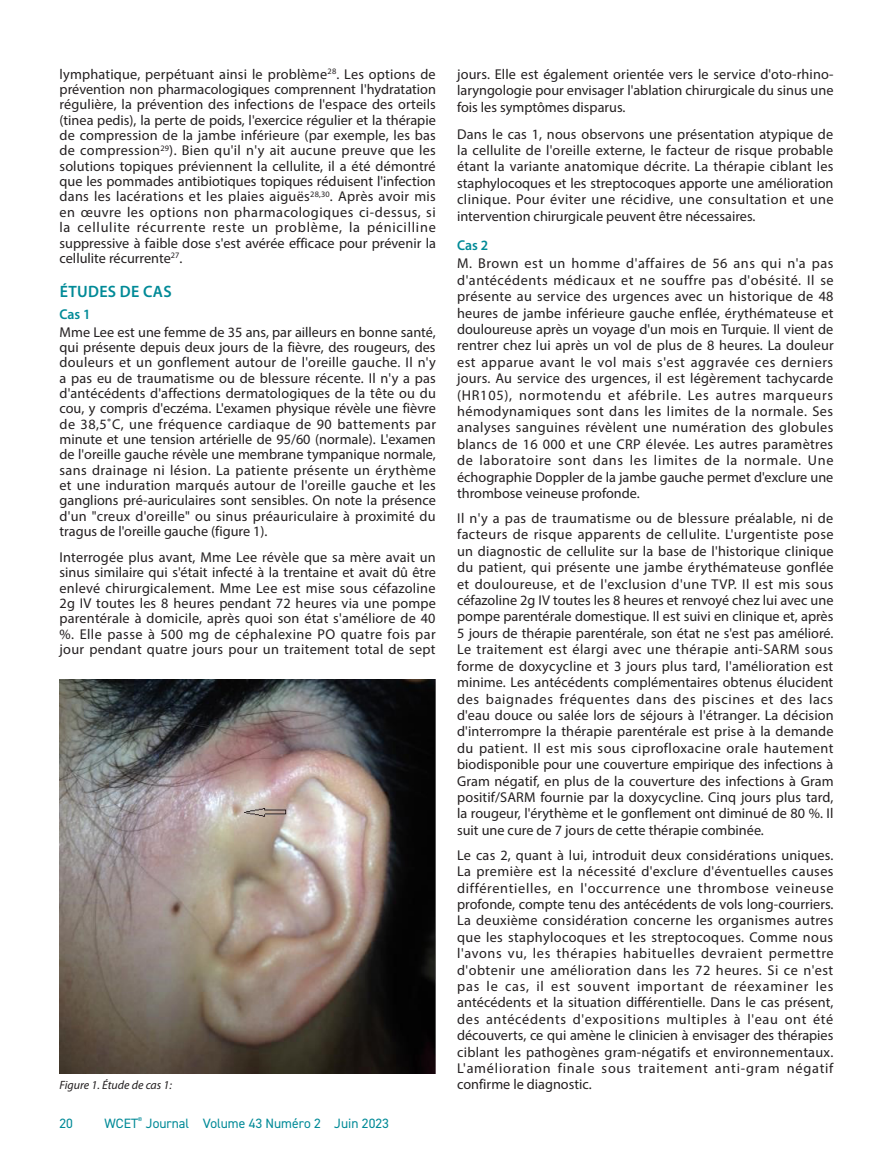
<style>
.page{position:relative;width:893px;height:1149px;background:#fff}
.page>*{position:absolute;margin:0;border:0;box-sizing:border-box;transform-origin:0 0}
.WCET_Heading{font:600 16.5px "Myriad Pro";letter-spacing:.02em;color:#008a97}
.WCET_Galley{font:14.25px/16.4px "Myriad Pro";color:#231f20;text-align:justify}
.WCET_SubHeading{font:600 14.25px "Myriad Pro";letter-spacing:-.005em;color:#008a97}
.t1{font:13.5px "DIN2014";color:#008a97}
.WCET_Figure_Caption{font:italic 12px "Myriad Pro";color:#231f20}
</style>
<div class="page">
<img style="left:60px;top:679px;width:376px;height:394px">
<p class="WCET_Galley" style="left:60px;top:66px;width:378px;line-height:15.3px">lymphatique, perpétuant ainsi le problème<sup>28</sup>. Les options de prévention non pharmacologiques comprennent l'hydratation régulière, la prévention des infections de l'espace des orteils (tinea pedis), la perte de poids, l'exercice régulier et la thérapie de compression de la jambe inférieure (par exemple, les bas de compression<sup>29</sup>). Bien qu'il n'y ait aucune preuve que les solutions topiques préviennent la cellulite, il a été démontré que les pommades antibiotiques topiques réduisent l'infection dans les lacérations et les plaies aiguës<sup>28,30</sup>. Après avoir mis en œuvre les options non pharmacologiques ci-dessus, si la cellulite récurrente reste un problème, la pénicilline suppressive à faible dose s'est avérée efficace pour prévenir la cellulite récurrente<sup>27</sup>.</p>
<p class="WCET_Heading" style="left:60px;top:281px;width:113px">ÉTUDES DE CAS</p>
<p class="WCET_SubHeading" style="left:60px;top:305px;width:33px">Cas 1</p>
<p class="WCET_Galley" style="left:60px;top:324px;width:378px;line-height:15.3px">Mme Lee est une femme de 35 ans, par ailleurs en bonne santé, qui présente depuis deux jours de la fièvre, des rougeurs, des douleurs et un gonflement autour de l'oreille gauche. Il n'y a pas eu de traumatisme ou de blessure récente. Il n'y a pas d'antécédents d'affections dermatologiques de la tête ou du cou, y compris d'eczéma. L'examen physique révèle une fièvre de 38,5˚C, une fréquence cardiaque de 90 battements par minute et une tension artérielle de 95/60 (normale). L'examen de l'oreille gauche révèle une membrane tympanique normale, sans drainage ni lésion. La patiente présente un érythème et une induration marqués autour de l'oreille gauche et les ganglions pré-auriculaires sont sensibles. On note la présence d'un "creux d'oreille" ou sinus préauriculaire à proximité du tragus de l'oreille gauche (figure 1).</p>
<p class="WCET_Galley" style="left:60px;top:549px;width:378px;line-height:15.3px">Interrogée plus avant, Mme Lee révèle que sa mère avait un sinus similaire qui s'était infecté à la trentaine et avait dû être enlevé chirurgicalement. Mme Lee est mise sous céfazoline 2g IV toutes les 8 heures pendant 72 heures via une pompe parentérale à domicile, après quoi son état s'améliore de 40 %. Elle passe à 500 mg de céphalexine PO quatre fois par jour pendant quatre jours pour un traitement total de sept</p>
<p class="WCET_Galley" style="left:457px;top:66px;width:378px">jours. Elle est également orientée vers le service d'oto-rhino&shy;laryngologie pour envisager l'ablation chirurgicale du sinus une fois les symptômes disparus.</p>
<p class="WCET_Galley" style="left:457px;top:125px;width:378px">Dans le cas 1, nous observons une présentation atypique de la cellulite de l'oreille externe, le facteur de risque probable étant la variante anatomique décrite. La thérapie ciblant les staphylocoques et les streptocoques apporte une amélioration clinique. Pour éviter une récidive, une consultation et une intervention chirurgicale peuvent être nécessaires.</p>
<p class="WCET_SubHeading" style="left:457px;top:236px;width:33px">Cas 2</p>
<p class="WCET_Galley" style="left:457px;top:255px;width:378px">M. Brown est un homme d'affaires de 56 ans qui n'a pas d'antécédents médicaux et ne souffre pas d'obésité. Il se présente au service des urgences avec un historique de 48 heures de jambe inférieure gauche enflée, érythémateuse et douloureuse après un voyage d'un mois en Turquie. Il vient de rentrer chez lui après un vol de plus de 8 heures. La douleur est apparue avant le vol mais s'est aggravée ces derniers jours. Au service des urgences, il est légèrement tachycarde (HR105), normotendu et afébrile. Les autres marqueurs hémodynamiques sont dans les limites de la normale. Ses analyses sanguines révèlent une numération des globules blancs de 16 000 et une CRP élevée. Les autres paramètres de laboratoire sont dans les limites de la normale. Une échographie Doppler de la jambe gauche permet d'exclure une thrombose veineuse profonde.</p>
<p class="WCET_Galley" style="left:457px;top:509px;width:378px">Il n'y a pas de traumatisme ou de blessure préalable, ni de facteurs de risque apparents de cellulite. L'urgentiste pose un diagnostic de cellulite sur la base de l'historique clinique du patient, qui présente une jambe érythémateuse gonflée et douloureuse, et de l'exclusion d'une TVP. Il est mis sous céfazoline 2g IV toutes les 8 heures et renvoyé chez lui avec une pompe parentérale domestique. Il est suivi en clinique et, après 5 jours de thérapie parentérale, son état ne s'est pas amélioré.<br>Le traitement est élargi avec une thérapie anti-SARM sous forme de doxycycline et 3 jours plus tard, l'amélioration est minime. Les antécédents complémentaires obtenus élucident des baignades fréquentes dans des piscines et des lacs d'eau douce ou salée lors de séjours à l'étranger. La décision d'interrompre la thérapie parentérale est prise à la demande du patient. Il est mis sous ciprofloxacine orale hautement biodisponible pour une couverture empirique des infections à Gram négatif, en plus de la couverture des infections à Gram positif/SARM fournie par la doxycycline. Cinq jours plus tard, la rougeur, l'érythème et le gonflement ont diminué de 80 %. Il suit une cure de 7 jours de cette thérapie combinée.</p>
<p class="WCET_Galley" style="left:457px;top:846px;width:378px">Le cas 2, quant à lui, introduit deux considérations uniques.<br>La première est la nécessité d'exclure d'éventuelles causes différentielles, en l'occurrence une thrombose veineuse profonde, compte tenu des antécédents de vols long-courriers.<br>La deuxième considération concerne les organismes autres que les staphylocoques et les streptocoques. Comme nous l'avons vu, les thérapies habituelles devraient permettre d'obtenir une amélioration dans les 72 heures. Si ce n'est pas le cas, il est souvent important de réexaminer les antécédents et la situation différentielle. Dans le cas présent, des antécédents d'expositions multiples à l'eau ont été découverts, ce qui amène le clinicien à envisager des thérapies ciblant les pathogènes gram-négatifs et environnementaux.<br>L'amélioration finale sous traitement anti-gram négatif</p>
<p class="WCET_Figure_Caption" style="left:60px;top:1077px;width:114px">Figure 1. Étude de cas 1:</p>
<p class="WCET_Galley" style="left:457px;top:1075px;width:136px">confirme le diagnostic.</p>
<p class="t1" style="left:60px;top:1114px;width:15px">20</p>
<p class="t1" style="left:105px;top:1114px;width:286px">WCET<sup>®</sup> Journal Volume 43 Numéro 2 Juin 2023</p>
</div>
